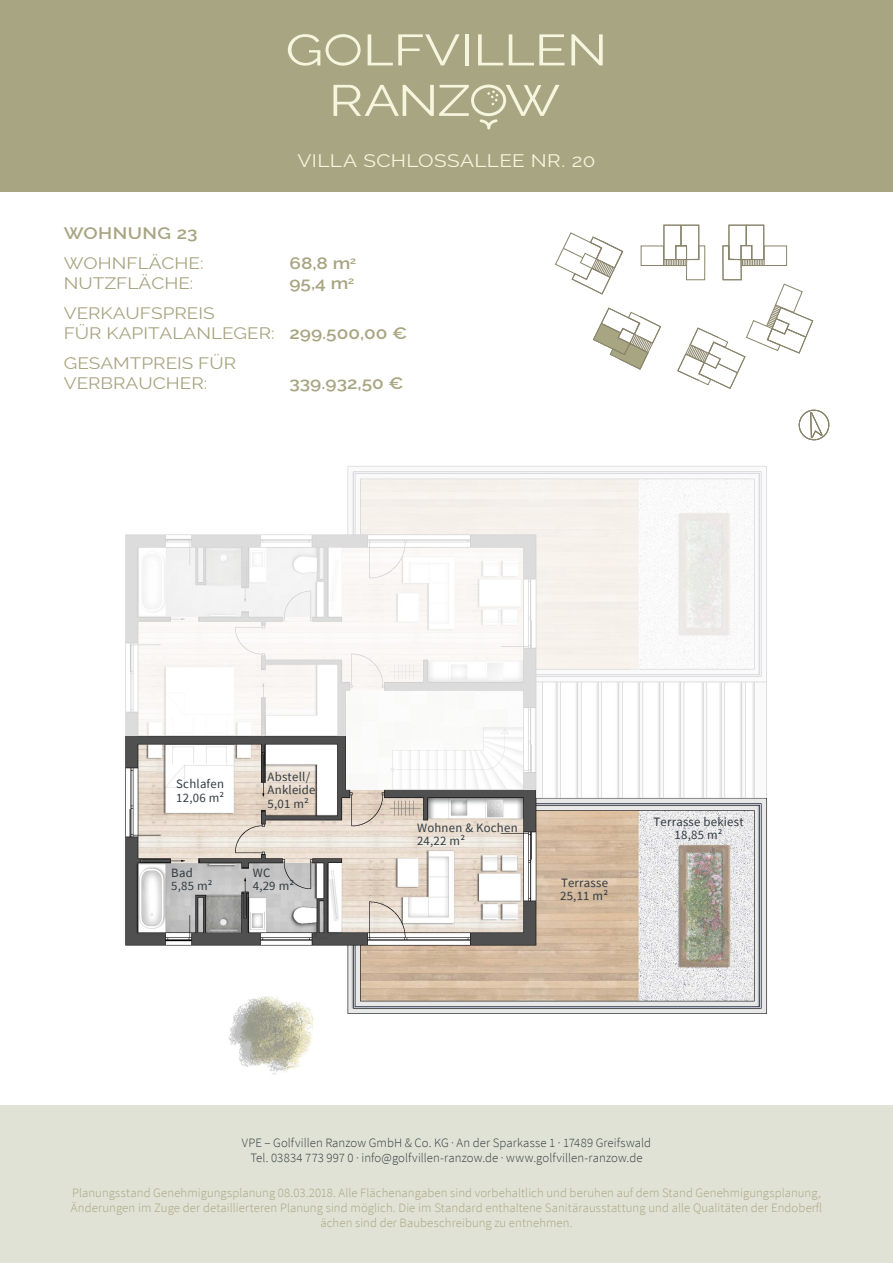
<style>
.page{position:relative;width:893px;height:1263px;background:#fff}
.page>*{position:absolute;margin:0;border:0;box-sizing:border-box;transform-origin:0 0}
.t1{font:43.8px/50.4px "Raleway";color:#f6f5dd;text-align:center;scale:1.2 1}
.t2{font:18px "Raleway";letter-spacing:.015em;color:#f6f5dd;scale:1.15 1}
.t3{font:16.5px/19.8px "Raleway";color:#a8a582;scale:1.15 1}
.t4{font:600 16.5px "Raleway";color:#a8a582;scale:1.15 1}
.t5{font:600 16.5px "Raleway";letter-spacing:.02em;color:#a8a582;scale:1.15 1}
.t6{font:300 12.75px/15.3px "Source Sans Pro";letter-spacing:.005em;color:#a8a582;text-align:center}
.t7{font:300 12.75px/15.3px "Source Sans Pro";letter-spacing:.005em;color:#323b40;text-align:center}
.t8{font:12.75px/13.5px "Source Sans Pro";letter-spacing:.02em;color:#323b40}
.s1{font-weight:600}
</style>
<div class="page">
<div style="left:0;top:1105px;width:893px;height:158px;background:#e0e2d5"></div>
<div style="left:0;top:0;width:893px;height:192px;background:#a8a582"></div>
<img style="left:125px;top:736px;width:642px;height:339px">
<svg style="left:125px;top:466px;width:642px;height:270px;fill:#f9f7f5"></svg>
<div style="left:346px;top:712px;width:446px;height:77px;background:#fff"></div>
<svg style="left:536px;top:779px;width:231px;height:19px"></svg>
<svg style="left:471px;top:85px;width:35px;height:44px"></svg>
<svg style="left:326px;top:34px;width:35px;height:32px"></svg>
<svg style="left:555px;top:225px;width:259px;height:164px"></svg>
<svg style="left:798px;top:409px;width:32px;height:32px"></svg>
<h1 class="t1" style="left:286px;top:25px;width:270px">G LFVILLEN<br>RANZ W</h1>
<h2 class="t2" style="left:298px;top:150px;width:261px">VILLA SCHLOSSALLEE NR. 20</h2>
<p class="t5" style="left:64px;top:224px;width:118px">WOHNUNG 23</p>
<p class="t3" style="left:64px;top:253px;width:123px">WOHNFLÄCHE:</p>
<p class="t4" style="left:289px;top:254px;width:60px">68,8 m<sup>2</sup></p>
<p class="t3" style="left:64px;top:273px;width:114px">NUTZFLÄCHE:</p>
<p class="t4" style="left:289px;top:274px;width:58px">95,4 m<sup>2</sup></p>
<p class="t3" style="left:64px;top:304px;width:300px">VERKAUFSPREIS<br>FÜR KAPITALANLEGER: <span class="s1">299.500,00 €</span></p>
<p class="t3" style="left:64px;top:354px;width:151px">GESAMTPREIS FÜR<br>VERBRAUCHER:</p>
<p class="t4" style="left:289px;top:374px;width:101px">339.932,50 €</p>
<p class="t8" style="left:176px;top:777px;width:49px">Schlafen<br>12,06 m²</p>
<p class="t8" style="left:171px;top:865px;width:43px">Bad<br>5,85 m²</p>
<p class="t8" style="left:268px;top:770px;width:49px">Abstell/<br>Ankleide<br>5,01 m²</p>
<p class="t8" style="left:253px;top:865px;width:43px">WC<br>4,29 m²</p>
<p class="t8" style="left:417px;top:820px;width:102px">Wohnen &amp; Kochen<br>24,22 m²</p>
<p class="t8" style="left:560px;top:876px;width:49px">Terrasse<br>25,11 m²</p>
<p class="t8" style="left:653px;top:815px;width:92px;text-align:center">Terrasse bekiest<br>18,85 m²</p>
<p class="t7" style="left:242px;top:1135px;width:411px">VPE – Golfvillen Ranzow GmbH &amp; Co. KG · An der Sparkasse 1 · 17489 Greifswald<br>Tel. 03834 773 997 0 · info@golfvillen-ranzow.de · www.golfvillen-ranzow.de</p>
<p class="t6" style="left:71px;top:1185px;width:753px">Planungsstand Genehmigungsplanung 08.03.2018. Alle Flächenangaben sind vorbehaltlich und beruhen auf dem Stand Genehmigungsplanung,<br>Änderungen im Zuge der detaillierteren Planung sind möglich. Die im Standard enthaltene Sanitärausstattung und alle Qualitäten der Endoberfl ächen sind der Baubeschreibung zu entnehmen.</p>
</div>
